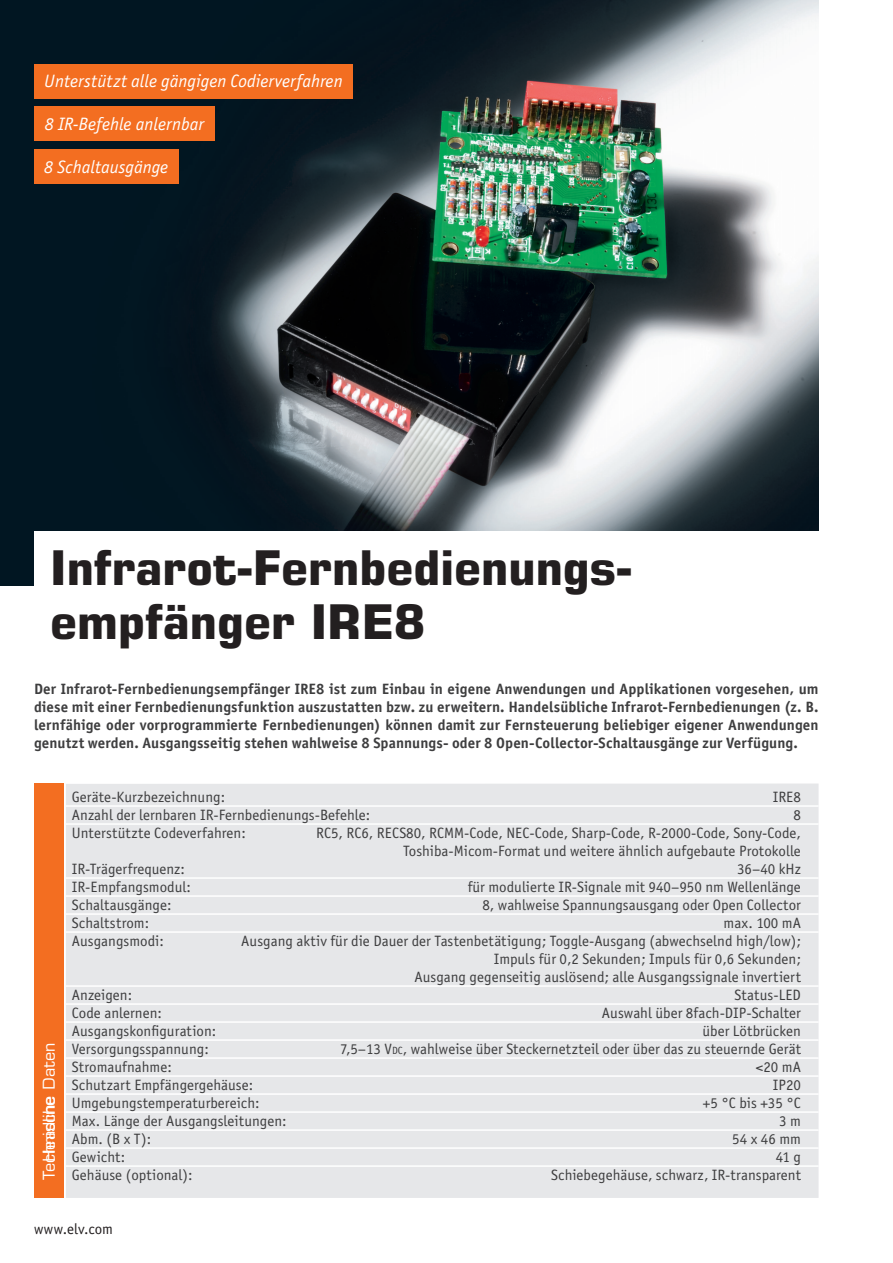
<style>
.page{position:relative;width:893px;height:1263px;background:#fff}
.page>*{position:absolute;margin:0;border:0;box-sizing:border-box;transform-origin:0 0}
.t1{font:700 48px/54px "Eurostile LT Std";color:#231f20}
.t2{font:italic 18px "Officina Sans Book ITC";color:#fff}
.t3{font:16.5px "Eurostile LT Std";color:#fff}
.t4{font:15px/18px "Officina Sans Book ITC";color:#3e3e3f;text-align:right}
.t5{font:15px/18px "Officina Sans Bold ITC";letter-spacing:.005em;color:#3e3e3f;text-align:justify}
.t6{font:15px "Officina Sans Book ITC";letter-spacing:.005em;color:#231f20}
.s1{font-size:10.5px}
</style>
<div class="page">
<div style="left:34px;top:784px;width:30px;height:414px;background:#f36e21"></div>
<img style="left:0;top:0;width:819px;height:586px">
<div style="left:34px;top:532px;width:803px;height:90px;background:#fff"></div>
<div style="left:66px;top:783px;width:753px;height:415px;background:#e6e7e9"></div>
<hr style="left:66px;top:805px;width:753px;height:2px;background:#fff">
<hr style="left:66px;top:823px;width:753px;height:2px;background:#fff">
<hr style="left:66px;top:877px;width:753px;height:2px;background:#fff">
<hr style="left:66px;top:895px;width:753px;height:2px;background:#fff">
<hr style="left:66px;top:913px;width:753px;height:2px;background:#fff">
<hr style="left:66px;top:931px;width:753px;height:2px;background:#fff">
<hr style="left:66px;top:985px;width:753px;height:2px;background:#fff">
<hr style="left:66px;top:1003px;width:753px;height:2px;background:#fff">
<hr style="left:66px;top:1021px;width:753px;height:2px;background:#fff">
<hr style="left:66px;top:1039px;width:753px;height:2px;background:#fff">
<hr style="left:66px;top:1057px;width:753px;height:2px;background:#fff">
<hr style="left:66px;top:1075px;width:753px;height:2px;background:#fff">
<hr style="left:66px;top:1093px;width:753px;height:2px;background:#fff">
<hr style="left:66px;top:1111px;width:753px;height:2px;background:#fff">
<hr style="left:66px;top:1129px;width:753px;height:2px;background:#fff">
<hr style="left:66px;top:1147px;width:753px;height:2px;background:#fff">
<hr style="left:66px;top:1165px;width:753px;height:2px;background:#fff">
<div style="left:34px;top:107px;width:181px;height:34px;background:#f36e21"></div>
<div style="left:34px;top:149px;width:145px;height:34px;background:#f36e21"></div>
<div style="left:34px;top:64px;width:319px;height:34px;background:#f36e21"></div>
<p class="t2" style="left:44px;top:69px;width:300px">Unterstützt alle gängigen Codierverfahren</p>
<p class="t2" style="left:45px;top:112px;width:161px">8 IR-Befehle anlernbar</p>
<p class="t2" style="left:44px;top:155px;width:126px">8 Schaltausgänge</p>
<h1 class="t1" style="left:50px;top:541px;width:583px">Infrarot-Fernbedienungs&shy;empfänger IRE8</h1>
<p class="t5" style="left:34px;top:679px;width:786px">Der Infrarot-Fernbedienungsempfänger IRE8 ist zum Einbau in eigene Anwendungen und Applikationen vorgesehen, um diese mit einer Fernbedienungsfunktion auszustatten bzw. zu erweitern. Handelsübliche Infrarot-Fernbedienungen (z. B. lernfähige oder vorprogrammierte Fernbedienungen) können damit zur Fernsteuerung beliebiger eigener Anwendungen genutzt werden. Ausgangsseitig stehen wahlweise 8 Spannungs- oder 8 Open-Collector-Schaltausgänge zur Verfügung.</p>
<p class="t3" style="left:39px;top:1180px;width:139px;rotate:-90deg">Technische Daten</p>
<p class="t3" style="left:39px;top:1162px;width:58px;rotate:-90deg">Headlin</p>
<p class="t4" style="left:72px;top:787px;width:155px">Geräte-Kurzbezeichnung:</p>
<p class="t4" style="left:773px;top:787px;width:30px">IRE8</p>
<p class="t4" style="left:72px;top:805px;width:300px">Anzahl der lernbaren IR-Fernbedienungs-Befehle:</p>
<p class="t4" style="left:793px;top:805px;width:9px">8</p>
<p class="t4" style="left:72px;top:823px;width:175px">Unterstützte Codeverfahren:</p>
<p class="t4" style="left:316px;top:823px;width:486px">RC5, RC6, RECS80, RCMM-Code, NEC-Code, Sharp-Code, R-2000-Code, Sony-Code,<br>Toshiba-Micom-Format und weitere ähnlich aufgebaute Protokolle</p>
<p class="t4" style="left:72px;top:859px;width:115px">IR-Trägerfrequenz:</p>
<p class="t4" style="left:737px;top:859px;width:65px">36–40 kHz</p>
<p class="t4" style="left:72px;top:877px;width:121px">IR-Empfangsmodul:</p>
<p class="t4" style="left:468px;top:877px;width:335px">für modulierte IR-Signale mit 940–950 nm Wellenlänge</p>
<p class="t4" style="left:72px;top:895px;width:101px">Schaltausgänge:</p>
<p class="t4" style="left:482px;top:895px;width:320px">8, wahlweise Spannungsausgang oder Open Collector</p>
<p class="t4" style="left:72px;top:913px;width:79px">Schaltstrom:</p>
<p class="t4" style="left:724px;top:913px;width:79px">max. 100 mA</p>
<p class="t4" style="left:72px;top:931px;width:93px">Ausgangsmodi:</p>
<p class="t4" style="left:241px;top:931px;width:561px">Ausgang aktiv für die Dauer der Tastenbetätigung; Toggle-Ausgang (abwechselnd high/low);<br>Impuls für 0,2 Sekunden; Impuls für 0,6 Sekunden;<br>Ausgang gegenseitig auslösend; alle Ausgangssignale invertiert</p>
<p class="t4" style="left:72px;top:985px;width:62px">Anzeigen:</p>
<p class="t4" style="left:735px;top:985px;width:68px">Status-LED</p>
<p class="t4" style="left:72px;top:1003px;width:92px">Code anlernen:</p>
<p class="t4" style="left:602px;top:1003px;width:201px">Auswahl über 8fach-DIP-Schalter</p>
<p class="t4" style="left:72px;top:1021px;width:146px">Ausgangskonfiguration:</p>
<p class="t4" style="left:702px;top:1021px;width:100px">über Lötbrücken</p>
<p class="t4" style="left:72px;top:1039px;width:138px">Versorgungsspannung:</p>
<p class="t4" style="left:340px;top:1039px;width:462px">7,5–13 V<span class="s1">DC</span>, wahlweise über Steckernetzteil oder über das zu steuernde Gerät</p>
<p class="t4" style="left:72px;top:1057px;width:101px">Stromaufnahme:</p>
<p class="t4" style="left:756px;top:1057px;width:47px">&lt;20 mA</p>
<p class="t4" style="left:72px;top:1075px;width:183px">Schutzart Empfängergehäuse:</p>
<p class="t4" style="left:773px;top:1075px;width:30px">IP20</p>
<p class="t4" style="left:72px;top:1093px;width:189px">Umgebungstemperaturbereich:</p>
<p class="t4" style="left:703px;top:1093px;width:100px">+5 °C bis +35 °C</p>
<p class="t4" style="left:72px;top:1111px;width:216px">Max. Länge der Ausgangsleitungen:</p>
<p class="t4" style="left:779px;top:1111px;width:23px">3 m</p>
<p class="t4" style="left:72px;top:1129px;width:81px">Abm. (B x T):</p>
<p class="t4" style="left:732px;top:1129px;width:70px">54 x 46 mm</p>
<p class="t4" style="left:72px;top:1147px;width:55px">Gewicht:</p>
<p class="t4" style="left:776px;top:1147px;width:27px">41 g</p>
<p class="t4" style="left:72px;top:1165px;width:122px">Gehäuse (optional):</p>
<p class="t4" style="left:551px;top:1165px;width:251px">Schiebegehäuse, schwarz, IR-transparent</p>
<p class="t6" style="left:34px;top:1219px;width:81px">www.elv.com</p>
</div>
